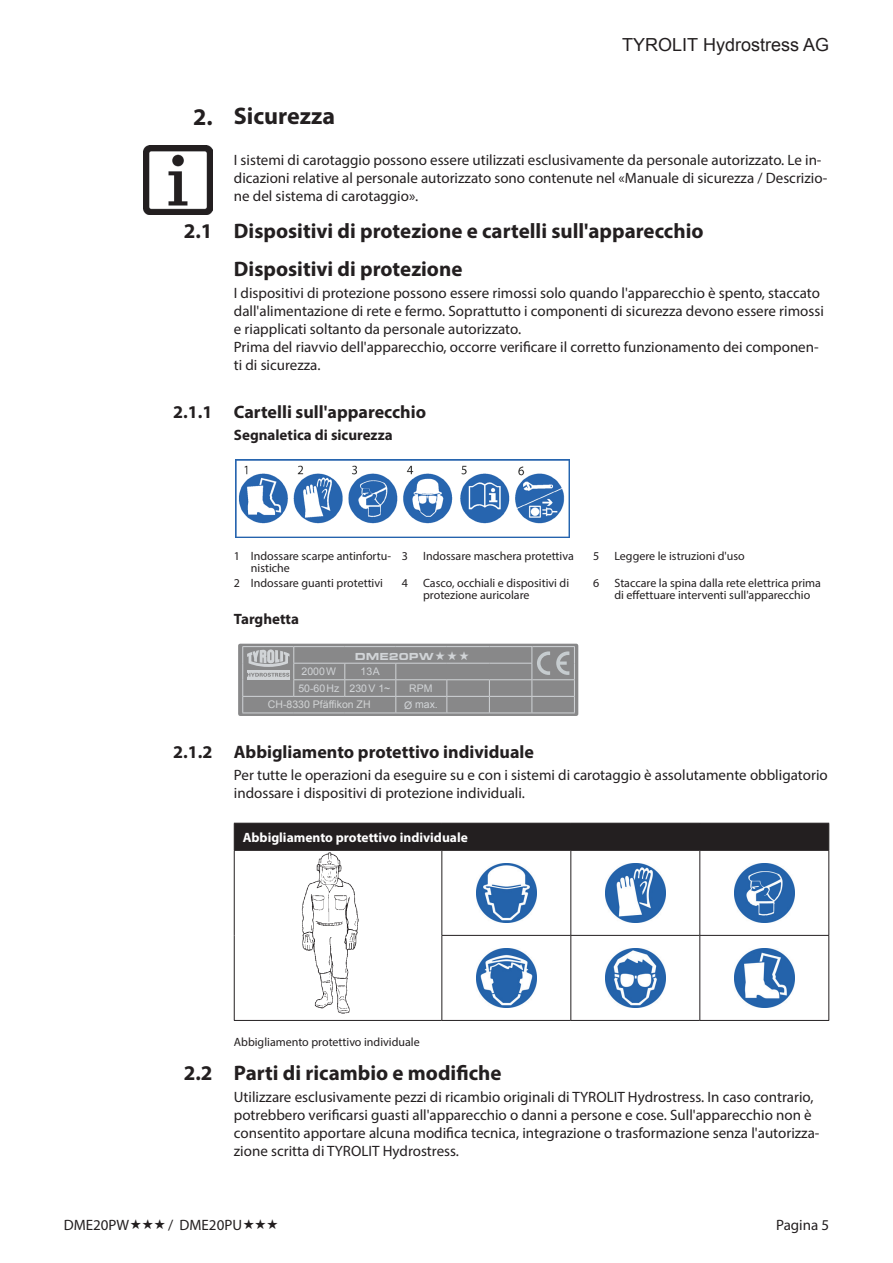
<style>
.page{position:relative;width:893px;height:1263px;background:#fff}
.page>*{position:absolute;margin:0;border:0;box-sizing:border-box;transform-origin:0 0}
.t1{font:700 24px "Myriad Pro";color:#231f20}
.t2{font:700 21px/38px "Myriad Pro";color:#231f20}
.t3{font:700 18px "Myriad Pro";color:#231f20}
.t4{font:18px "Arial";color:#231f20}
.t5{font:15px/18px "Myriad Pro";color:#231f20}
.t6{font:700 15px "Myriad Pro";color:#231f20}
.t7{font:700 13.5px "Myriad Pro";color:#fff}
.t8{font:12px/12px "Myriad Pro";color:#231f20}
.t9{font:10.5px/16.6px "Arial";color:#d1d4d7}
.t10{font:10.5px "Arial Unicode MS";color:#d2d4d5}
.t11{font:900 expanded 10.5px "Eurostile TYR";color:#d1d4d7}
</style>
<div class="page">
<hr style="left:234px;top:850px;width:208px;height:1px;background:#231f20">
<hr style="left:442px;top:850px;width:129px;height:1px;background:#231f20">
<hr style="left:571px;top:850px;width:129px;height:1px;background:#231f20">
<hr style="left:234px;top:1020px;width:208px;height:1px;background:#231f20">
<div style="left:234px;top:823px;width:595px;height:27px;background:#231f20"></div>
<hr style="left:442px;top:823px;width:129px;height:1px;background:#231f20">
<hr style="left:571px;top:823px;width:129px;height:1px;background:#231f20">
<hr style="left:700px;top:823px;width:129px;height:1px;background:#231f20">
<hr style="left:234px;top:851px;width:1px;height:84px;background:#231f20">
<hr style="left:441px;top:851px;width:1px;height:84px;background:#231f20">
<hr style="left:570px;top:851px;width:1px;height:84px;background:#231f20">
<hr style="left:700px;top:850px;width:129px;height:1px;background:#231f20">
<hr style="left:699px;top:851px;width:1px;height:84px;background:#231f20">
<hr style="left:828px;top:851px;width:1px;height:84px;background:#231f20">
<hr style="left:234px;top:935px;width:1px;height:85px;background:#231f20">
<hr style="left:441px;top:935px;width:130px;height:1px;background:#231f20">
<hr style="left:441px;top:936px;width:1px;height:84px;background:#231f20">
<hr style="left:571px;top:935px;width:129px;height:1px;background:#231f20">
<hr style="left:570px;top:936px;width:1px;height:84px;background:#231f20">
<hr style="left:700px;top:935px;width:129px;height:1px;background:#231f20">
<hr style="left:699px;top:936px;width:1px;height:84px;background:#231f20">
<hr style="left:828px;top:936px;width:1px;height:84px;background:#231f20">
<hr style="left:442px;top:1020px;width:129px;height:1px;background:#231f20">
<hr style="left:571px;top:1020px;width:129px;height:1px;background:#231f20">
<hr style="left:700px;top:1020px;width:129px;height:1px;background:#231f20">
<img style="left:302px;top:852px;width:57px;height:162px">
<img style="left:477px;top:863px;width:59px;height:59px">
<img style="left:606px;top:863px;width:59px;height:59px">
<img style="left:735px;top:863px;width:59px;height:59px">
<img style="left:477px;top:948px;width:59px;height:59px">
<img style="left:606px;top:948px;width:59px;height:59px">
<img style="left:735px;top:948px;width:59px;height:59px">
<img style="left:144px;top:146px;width:69px;height:68px">
<div style="left:238px;top:644px;width:340px;height:72px;background:#888889;border-radius:2px"></div>
<hr style="left:293px;top:663px;width:52px;height:1px;background:#d1d4d7">
<hr style="left:396px;top:663px;width:51px;height:1px;background:#d1d4d7">
<hr style="left:447px;top:663px;width:42px;height:1px;background:#d1d4d7">
<hr style="left:489px;top:663px;width:43px;height:1px;background:#d1d4d7">
<hr style="left:293px;top:679px;width:52px;height:1px;background:#d1d4d7">
<hr style="left:447px;top:679px;width:42px;height:1px;background:#d1d4d7">
<hr style="left:489px;top:679px;width:43px;height:1px;background:#d1d4d7">
<hr style="left:294px;top:696px;width:51px;height:1px;background:#d1d4d7">
<hr style="left:345px;top:696px;width:51px;height:1px;background:#d1d4d7">
<hr style="left:345px;top:663px;width:51px;height:1px;background:#d1d4d7">
<hr style="left:345px;top:679px;width:51px;height:1px;background:#d1d4d7">
<hr style="left:396px;top:679px;width:51px;height:1px;background:#d1d4d7">
<hr style="left:532px;top:679px;width:43px;height:1px;background:#d1d4d7">
<hr style="left:396px;top:696px;width:51px;height:1px;background:#d1d4d7">
<hr style="left:396px;top:712px;width:51px;height:1px;background:#d1d4d7">
<hr style="left:447px;top:696px;width:42px;height:1px;background:#d1d4d7">
<hr style="left:489px;top:696px;width:43px;height:1px;background:#d1d4d7">
<hr style="left:447px;top:712px;width:42px;height:1px;background:#d1d4d7">
<hr style="left:489px;top:712px;width:43px;height:1px;background:#d1d4d7">
<hr style="left:532px;top:696px;width:43px;height:1px;background:#d1d4d7">
<hr style="left:532px;top:712px;width:43px;height:1px;background:#d1d4d7">
<svg style="left:344px;top:663px;width:1px;height:33px"></svg>
<svg style="left:395px;top:663px;width:1px;height:49px"></svg>
<svg style="left:446px;top:680px;width:1px;height:32px"></svg>
<svg style="left:489px;top:680px;width:1px;height:32px"></svg>
<hr style="left:242px;top:712px;width:52px;height:1px;background:#d1d4d7">
<hr style="left:294px;top:712px;width:51px;height:1px;background:#d1d4d7">
<hr style="left:345px;top:712px;width:51px;height:1px;background:#d1d4d7">
<hr style="left:293px;top:646px;width:52px;height:1px;background:#d1d4d7">
<hr style="left:345px;top:646px;width:51px;height:1px;background:#d1d4d7">
<hr style="left:396px;top:646px;width:51px;height:1px;background:#d1d4d7">
<hr style="left:447px;top:646px;width:42px;height:1px;background:#d1d4d7">
<hr style="left:489px;top:646px;width:43px;height:1px;background:#d1d4d7">
<hr style="left:242px;top:646px;width:51px;height:1px;background:#d1d4d7">
<hr style="left:532px;top:646px;width:43px;height:1px;background:#d1d4d7">
<svg style="left:242px;top:647px;width:52px;height:65px"></svg>
<svg style="left:531px;top:647px;width:19px;height:65px"></svg>
<svg style="left:556px;top:647px;width:19px;height:65px"></svg>
<img style="left:236px;top:459px;width:333px;height:78px">
<h1 class="t1" style="left:193px;top:101px;width:21px">2.</h1>
<h2 class="t2" style="left:184px;top:211px;width:30px">2.1</h2>
<p class="t3" style="left:173px;top:400px;width:41px">2.1.1</p>
<p class="t4" style="left:622px;top:33px;width:209px">TYROLIT Hydrostress AG</p>
<h1 class="t1" style="left:234px;top:101px;width:103px">Sicurezza</h1>
<p class="t5" style="left:234px;top:150px;width:595px">I sistemi di carotaggio possono essere utilizzati esclusivamente da personale autorizzato. Le in&shy;dicazioni relative al personale autorizzato sono contenute nel «Manuale di sicurezza / Descrizio&shy;ne del sistema di carotaggio».</p>
<h2 class="t2" style="left:234px;top:211px;width:471px">Dispositivi di protezione e cartelli sull'apparecchio<br>Dispositivi di protezione</h2>
<p class="t5" style="left:234px;top:284px;width:591px">I dispositivi di protezione possono essere rimossi solo quando l'apparecchio è spento, staccato dall'alimentazione di rete e fermo. Soprattutto i componenti di sicurezza devono essere rimossi e riapplicati soltanto da personale autorizzato.<br>Prima del riavvio dell'apparecchio, occorre verificare il corretto funzionamento dei componen&shy;ti di sicurezza.</p>
<p class="t3" style="left:234px;top:400px;width:194px">Cartelli sull'apparecchio</p>
<p class="t6" style="left:234px;top:426px;width:160px">Segnaletica di sicurezza</p>
<p class="t3" style="left:173px;top:740px;width:41px">2.1.2</p>
<p class="t8" style="left:251px;top:550px;width:142px;text-indent:-17px">1 Indossare scarpe antinfortu&shy;nistiche</p>
<p class="t8" style="left:402px;top:550px;width:8px">3</p>
<p class="t8" style="left:423px;top:550px;width:152px">Indossare maschera protettiva</p>
<p class="t8" style="left:593px;top:550px;width:8px">5</p>
<p class="t8" style="left:614px;top:550px;width:132px">Leggere le istruzioni d'uso</p>
<p class="t8" style="left:234px;top:577px;width:151px">2 Indossare guanti protettivi</p>
<p class="t8" style="left:402px;top:577px;width:8px">4</p>
<p class="t8" style="left:423px;top:577px;width:148px">Casco, occhiali e dispositivi di protezione auricolare</p>
<p class="t8" style="left:593px;top:577px;width:8px">6</p>
<p class="t8" style="left:614px;top:577px;width:208px">Staccare la spina dalla rete elettrica prima di effettuare interventi sull'apparecchio</p>
<p class="t6" style="left:234px;top:609px;width:67px">Targhetta</p>
<p class="t11" style="left:355px;top:650px;width:81px">DME20PW</p>
<p class="t9" style="left:298px;top:663px;width:93px;text-indent:62px">13 A<br>50-60 Hz 230 V 1~</p>
<p class="t9" style="left:302px;top:663px;width:36px">2000 W</p>
<p class="t10" style="left:268px;top:697px;width:104px">CH-8330 Pfäffikon ZH</p>
<p class="t9" style="left:404px;top:680px;width:35px;text-align:center">RPM<br>Ø max.</p>
<p class="t3" style="left:234px;top:740px;width:302px">Abbigliamento protettivo individuale</p>
<p class="t5" style="left:234px;top:766px;width:595px">Per tutte le operazioni da eseguire su e con i sistemi di carotaggio è assolutamente obbligatorio indossare i dispositivi di protezione individuali.</p>
<p class="t7" style="left:243px;top:828px;width:227px">Abbigliamento protettivo individuale</p>
<h2 class="t2" style="left:184px;top:1053px;width:30px">2.2</h2>
<p class="t8" style="left:234px;top:1036px;width:187px">Abbigliamento protettivo individuale</p>
<h2 class="t2" style="left:234px;top:1053px;width:269px">Parti di ricambio e modifiche</h2>
<p class="t5" style="left:234px;top:1087px;width:587px">Utilizzare esclusivamente pezzi di ricambio originali di TYROLIT Hydrostress. In caso contrario, potrebbero verificarsi guasti all'apparecchio o danni a persone e cose. Sull'apparecchio non è consentito apportare alcuna modifica tecnica, integrazione o trasformazione senza l'autorizza&shy;zione scritta di TYROLIT Hydrostress.</p>
<p class="t5" style="left:64px;top:1215px;width:67px">DME20PW</p>
<p class="t5" style="left:168px;top:1215px;width:76px">/ DME20PU</p>
<p class="t5" style="left:776px;top:1215px;width:55px">Pagina 5</p>
</div>
